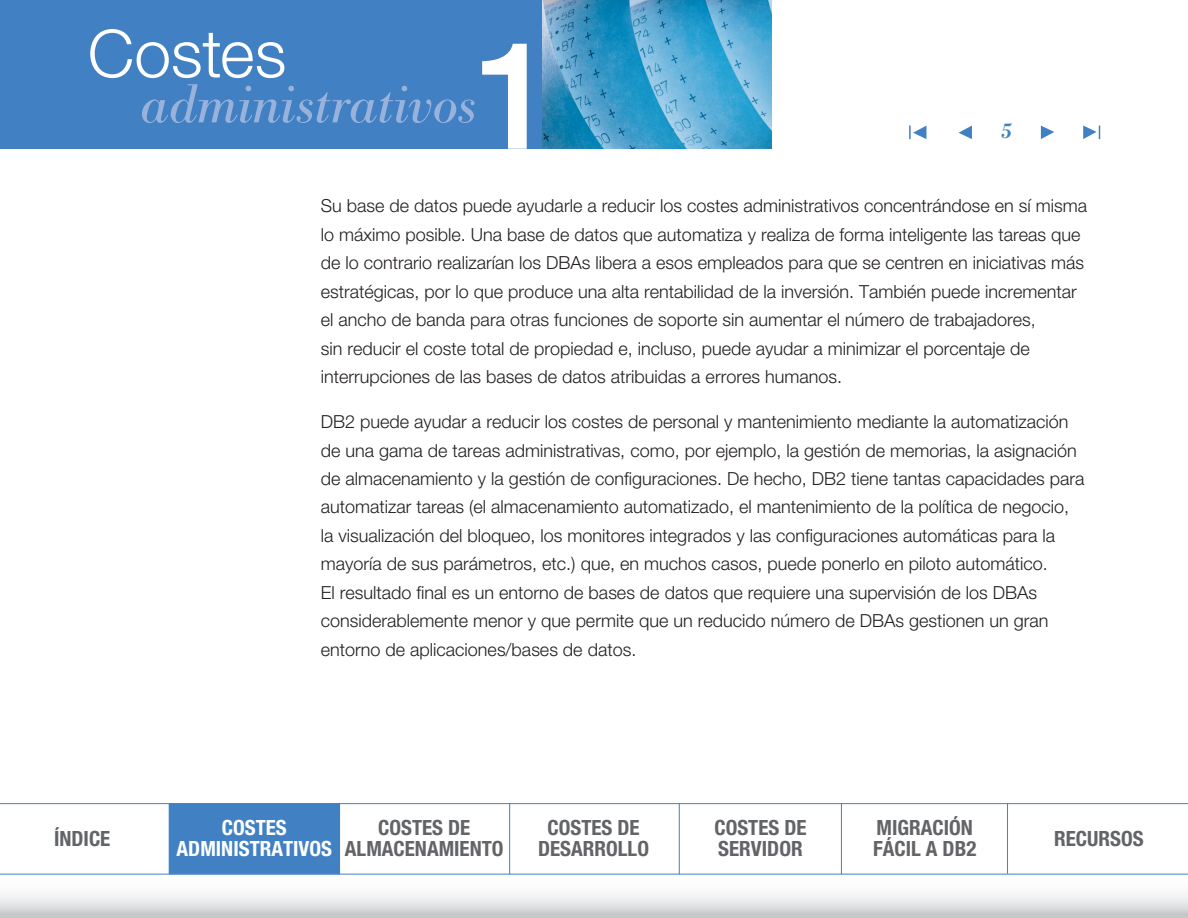
<style>
.page{position:relative;width:1188px;height:918px;background:#fff}
.page>*{position:absolute;margin:0;border:0;box-sizing:border-box;transform-origin:0 0}
.t1{font:500 150px "Helvetica Neue LT Pro";color:#fff}
.t2{font:300 66px "Helvetica Neue LT Pro";color:#fff}
.t3{font:italic 54px "Bodoni BE";color:#98b2dc}
.t4{font:700 condensed 21px/21px "Helvetica Neue LT Pro";color:#626467;text-align:center}
.t5{font:700 condensed 21px/21px "Helvetica Neue LT Pro";color:#fff;text-align:center}
.t6{font:italic 500 21px "Bodoni BE";color:#4181c3}
.t7{font:300 18px/28.5px "Helvetica Neue LT Pro";color:#231f20}
</style>
<div class="page">
<svg style="left:1041px;top:126px;width:13px;height:13px"></svg>
<svg style="left:959px;top:126px;width:13px;height:13px"></svg>
<svg style="left:909px;top:125px;width:17px;height:14px"></svg>
<svg style="left:1083px;top:125px;width:17px;height:14px"></svg>
<svg style="left:0;top:804px;width:1188px;height:114px"></svg>
<hr style="left:0;top:803px;width:1188px;height:1px;background:#4181c3">
<hr style="left:0;top:874px;width:1188px;height:1px;background:#4181c3">
<hr style="left:1007px;top:803px;width:1px;height:71px;background:#4181c3">
<hr style="left:841px;top:803px;width:1px;height:71px;background:#4181c3">
<hr style="left:679px;top:803px;width:1px;height:71px;background:#4181c3">
<hr style="left:509px;top:803px;width:1px;height:71px;background:#4181c3">
<div style="left:169px;top:803px;width:171px;height:71px;background:#4181c3"></div>
<div style="left:0;top:0;width:542px;height:148px;background:#4181c3"></div>
<img style="left:542px;top:0;width:229px;height:148px">
<h2 class="t2" style="left:88px;top:13px;width:200px">Costes</h2>
<h3 class="t3" style="left:140px;top:73px;width:338px">administrativos</h3>
<h1 class="t1" style="left:474px;top:5px;width:85px">1</h1>
<p class="t6" style="left:1001px;top:119px;width:12px">5</p>
<p class="t7" style="left:321px;top:191px;width:768px">Su base de datos puede ayudarle a reducir los costes administrativos concentrándose en sí misma lo máximo posible. Una base de datos que automatiza y realiza de forma inteligente las tareas que de lo contrario realizarían los DBAs libera a esos empleados para que se centren en iniciativas más estratégicas, por lo que produce una alta rentabilidad de la inversión. También puede incrementar el ancho de banda para otras funciones de soporte sin aumentar el número de trabajadores,<br>sin reducir el coste total de propiedad e, incluso, puede ayudar a minimizar el porcentaje de interrupciones de las bases de datos atribuidas a errores humanos.</p>
<p class="t7" style="left:321px;top:407px;width:765px">DB2 puede ayudar a reducir los costes de personal y mantenimiento mediante la automatización de una gama de tareas administrativas, como, por ejemplo, la gestión de memorias, la asignación de almacenamiento y la gestión de configuraciones. De hecho, DB2 tiene tantas capacidades para automatizar tareas (el almacenamiento automatizado, el mantenimiento de la política de negocio, la visualización del bloqueo, los monitores integrados y las configuraciones automáticas para la mayoría de sus parámetros, etc.) que, en muchos casos, puede ponerlo en piloto automático.<br>El resultado final es un entorno de bases de datos que requiere una supervisión de los DBAs considerablemente menor y que permite que un reducido número de DBAs gestionen un gran entorno de aplicaciones/bases de datos.</p>
<p class="t4" style="left:54px;top:828px;width:58px">ÍNDICE</p>
<p class="t4" style="left:538px;top:817px;width:112px">COSTES DE<br>DESARROLLO</p>
<p class="t4" style="left:714px;top:817px;width:94px;text-align:left">COSTES DE<br>SERVIDOR</p>
<p class="t4" style="left:873px;top:817px;width:105px;text-align:left">MIGRACIÓN<br>FÁCIL A DB2</p>
<p class="t5" style="left:177px;top:817px;width:157px">COSTES<br>ADMINISTRATIVOS</p>
<p class="t4" style="left:345px;top:817px;width:160px">COSTES DE<br>ALMACENAMIENTO</p>
<p class="t4" style="left:1054px;top:829px;width:91px">RECURSOS</p>
</div>
